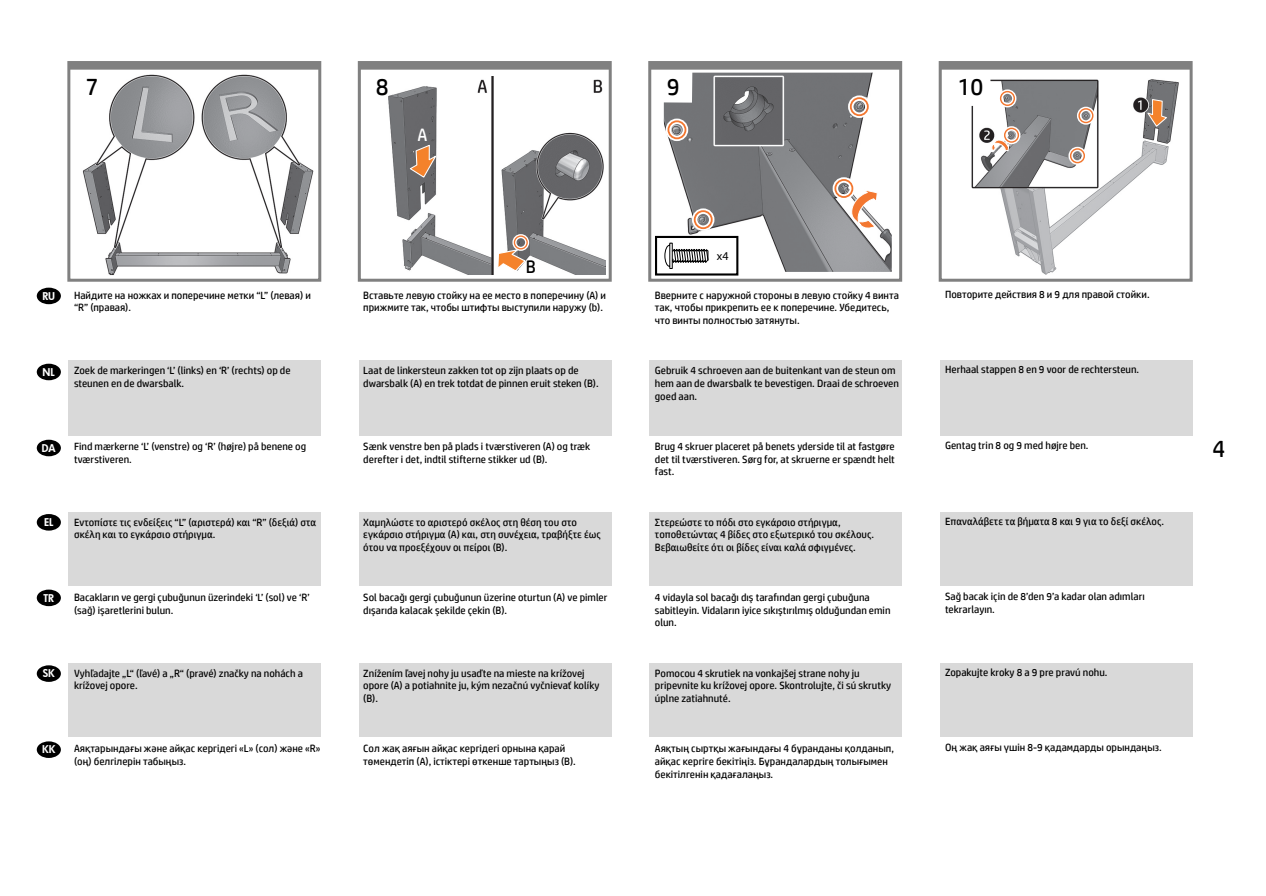
<style>
.page{position:relative;width:1266px;height:896px;background:#fff}
.page>*{position:absolute;margin:0;border:0;box-sizing:border-box;transform-origin:0 0}
.t1{font:24px "HP Simplified";color:#000}
.t2{font:18px "HP Simplified";color:#fff}
.t3{font:18px "HP Simplified";color:#000}
.t4{font:12px "Myriad Pro";color:#000}
.t5{font:10.5px/12.6px "HP Simplified";color:#000}
.t6{font:10.5px "Futura Hv";color:#fff}
</style>
<div class="page">
<svg style="left:71px;top:65px;width:246px;height:5px"></svg>
<div style="left:67px;top:61px;width:254px;height:221px;border:3px solid #808080"></div>
<svg style="left:362px;top:65px;width:246px;height:5px"></svg>
<div style="left:358px;top:61px;width:254px;height:221px;border:3px solid #808080"></div>
<svg style="left:652px;top:65px;width:246px;height:5px"></svg>
<div style="left:648px;top:61px;width:254px;height:221px;border:3px solid #808080"></div>
<svg style="left:943px;top:65px;width:245px;height:5px"></svg>
<div style="left:939px;top:61px;width:253px;height:221px;border:3px solid #808080"></div>
<img style="left:82px;top:74px;width:232px;height:201px">
<img style="left:388px;top:77px;width:218px;height:198px">
<img style="left:664px;top:73px;width:228px;height:199px">
<svg style="left:491px;top:241px;width:39px;height:38px"></svg>
<div style="left:692px;top:208px;width:22px;height:23px;border:5px solid #fff;border-radius:50%"></div>
<div style="left:694px;top:210px;width:19px;height:19px;border:2px solid #f37730;border-radius:50%"></div>
<div style="left:666px;top:119px;width:22px;height:22px;border:5px solid #fff;border-radius:50%"></div>
<div style="left:667px;top:120px;width:19px;height:19px;border:2px solid #f37730;border-radius:50%"></div>
<div style="left:848px;top:95px;width:22px;height:23px;border:5px solid #fff;border-radius:50%"></div>
<div style="left:850px;top:97px;width:19px;height:19px;border:2px solid #f37730;border-radius:50%"></div>
<div style="left:833px;top:177px;width:22px;height:23px;border:5px solid #fff;border-radius:50%"></div>
<div style="left:834px;top:179px;width:19px;height:19px;border:2px solid #f37730;border-radius:50%"></div>
<div style="left:656px;top:237px;width:81px;height:37px;background:#fff"></div>
<div style="left:655px;top:236px;width:83px;height:40px;border:2px solid #000"></div>
<svg style="left:664px;top:242px;width:45px;height:27px"></svg>
<img style="left:971px;top:79px;width:208px;height:196px">
<div style="left:998px;top:89px;width:18px;height:18px;border:4px solid #fff;border-radius:50%"></div>
<div style="left:1000px;top:91px;width:15px;height:15px;border:1px solid #f37730;border-radius:50%"></div>
<div style="left:1077px;top:107px;width:18px;height:18px;border:4px solid #fff;border-radius:50%"></div>
<div style="left:1078px;top:108px;width:15px;height:15px;border:1px solid #f37730;border-radius:50%"></div>
<div style="left:1068px;top:147px;width:18px;height:18px;border:4px solid #fff;border-radius:50%"></div>
<div style="left:1070px;top:148px;width:15px;height:15px;border:1px solid #f37730;border-radius:50%"></div>
<div style="left:1002px;top:126px;width:18px;height:18px;border:4px solid #fff;border-radius:50%"></div>
<div style="left:1004px;top:128px;width:15px;height:15px;border:1px solid #f37730;border-radius:50%"></div>
<svg style="left:991px;top:139px;width:18px;height:13px"></svg>
<svg style="left:1141px;top:94px;width:32px;height:33px"></svg>
<svg style="left:404px;top:139px;width:38px;height:40px"></svg>
<svg style="left:850px;top:189px;width:28px;height:40px"></svg>
<div style="left:68px;top:360px;width:252px;height:76px;background:#d9d9d9"></div>
<div style="left:359px;top:360px;width:253px;height:76px;background:#d9d9d9"></div>
<div style="left:650px;top:360px;width:252px;height:76px;background:#d9d9d9"></div>
<div style="left:940px;top:360px;width:252px;height:76px;background:#d9d9d9"></div>
<div style="left:68px;top:512px;width:252px;height:74px;background:#d9d9d9"></div>
<div style="left:359px;top:512px;width:253px;height:74px;background:#d9d9d9"></div>
<div style="left:650px;top:512px;width:252px;height:74px;background:#d9d9d9"></div>
<div style="left:940px;top:512px;width:252px;height:74px;background:#d9d9d9"></div>
<div style="left:68px;top:663px;width:252px;height:74px;background:#d9d9d9"></div>
<div style="left:359px;top:663px;width:253px;height:74px;background:#d9d9d9"></div>
<div style="left:650px;top:663px;width:252px;height:74px;background:#d9d9d9"></div>
<div style="left:940px;top:663px;width:252px;height:74px;background:#d9d9d9"></div>
<div style="left:37px;top:288px;width:24px;height:16px;background:#000;border-radius:50%"></div>
<div style="left:37px;top:590px;width:24px;height:16px;background:#000;border-radius:50%"></div>
<div style="left:37px;top:440px;width:24px;height:16px;background:#000;border-radius:50%"></div>
<div style="left:37px;top:514px;width:24px;height:17px;background:#000;border-radius:50%"></div>
<div style="left:37px;top:364px;width:24px;height:16px;background:#000;border-radius:50%"></div>
<div style="left:37px;top:665px;width:24px;height:17px;background:#000;border-radius:50%"></div>
<div style="left:37px;top:741px;width:24px;height:17px;background:#000;border-radius:50%"></div>
<div style="left:512px;top:234px;width:17px;height:17px;border:4px solid #fff;border-radius:50%"></div>
<div style="left:514px;top:235px;width:14px;height:14px;border:1px solid #f37730;border-radius:50%"></div>
<h1 class="t1" style="left:86px;top:71px;width:14px">7</h1>
<h1 class="t1" style="left:667px;top:71px;width:14px">9</h1>
<h2 class="t2" style="left:417px;top:123px;width:11px">A</h2>
<h1 class="t1" style="left:376px;top:71px;width:14px">8</h1>
<h1 class="t1" style="left:958px;top:71px;width:27px">10</h1>
<h2 class="t3" style="left:526px;top:255px;width:12px">B</h2>
<p class="t4" style="left:717px;top:249px;width:13px">x4</p>
<p class="t6" style="left:42px;top:289px;width:14px">RU</p>
<p class="t5" style="left:74px;top:289px;width:238px">Найдите на ножках и поперечине метки “L” (левая) и “R” (правая).</p>
<p class="t5" style="left:363px;top:289px;width:244px">Вставьте левую стойку на ее место в поперечину (A) и прижмите так, чтобы штифты выступили наружу (b).</p>
<p class="t5" style="left:655px;top:289px;width:245px">Вверните с наружной стороны в левую стойку 4 винта так, чтобы прикрепить ее к поперечине. Убедитесь, что винты полностью затянуты.</p>
<p class="t5" style="left:945px;top:288px;width:206px">Повторите действия 8 и 9 для правой стойки.</p>
<p class="t6" style="left:43px;top:365px;width:14px">NL</p>
<p class="t5" style="left:74px;top:364px;width:218px">Zoek de markeringen ‘L’ (links) en ‘R’ (rechts) op de steunen en de dwarsbalk.</p>
<p class="t5" style="left:363px;top:364px;width:237px">Laat de linkersteun zakken tot op zijn plaats op de dwarsbalk (A) en trek totdat de pinnen eruit steken (B).</p>
<p class="t5" style="left:655px;top:364px;width:246px">Gebruik 4 schroeven aan de buitenkant van de steun om hem aan de dwarsbalk te bevestigen. Draai de schroeven goed aan.</p>
<p class="t5" style="left:945px;top:363px;width:196px">Herhaal stappen 8 en 9 voor de rechtersteun.</p>
<p class="t6" style="left:42px;top:441px;width:15px">DA</p>
<p class="t5" style="left:74px;top:440px;width:234px">Find mærkerne ‘L’ (venstre) og ‘R’ (højre) på benene og tværstiveren.</p>
<p class="t5" style="left:363px;top:440px;width:229px">Sænk venstre ben på plads i tværstiveren (A) og træk derefter i det, indtil stifterne stikker ud (B).</p>
<p class="t5" style="left:655px;top:440px;width:241px;text-align:justify">Brug 4 skruer placeret på benets yderside til at fastgøre det til tværstiveren. Sørg for, at skruerne er spændt helt fast.</p>
<p class="t5" style="left:945px;top:439px;width:145px">Gentag trin 8 og 9 med højre ben.</p>
<h1 class="t1" style="left:1212px;top:433px;width:14px">4</h1>
<p class="t6" style="left:44px;top:515px;width:11px">EL</p>
<p class="t5" style="left:74px;top:515px;width:244px">Εντοπίστε τις ενδείξεις “L” (αριστερά) και “R” (δεξιά) στα σκέλη και το εγκάρσιο στήριγμα.</p>
<p class="t5" style="left:363px;top:515px;width:239px">Χαμηλώστε το αριστερό σκέλος στη θέση του στο εγκάρσιο στήριγμα (A) και, στη συνέχεια, τραβήξτε έως ότου να προεξέχουν οι πείροι (B).</p>
<p class="t5" style="left:655px;top:515px;width:221px">Στερεώστε το πόδι στο εγκάρσιο στήριγμα, τοποθετώντας 4 βίδες στο εξωτερικό του σκέλους.<br>Βεβαιωθείτε ότι οι βίδες είναι καλά σφιγμένες.</p>
<p class="t5" style="left:945px;top:515px;width:220px">Επαναλάβετε τα βήματα 8 και 9 για το δεξί σκέλος.</p>
<p class="t6" style="left:43px;top:591px;width:12px">TR</p>
<p class="t5" style="left:74px;top:591px;width:237px">Bacakların ve gergi çubuğunun üzerindeki ‘L’ (sol) ve ‘R’ (sağ) işaretlerini bulun.</p>
<p class="t5" style="left:363px;top:591px;width:246px">Sol bacağı gergi çubuğunun üzerine oturtun (A) ve pimler dışarıda kalacak şekilde çekin (B).</p>
<p class="t5" style="left:655px;top:591px;width:237px">4 vidayla sol bacağı dış tarafından gergi çubuğuna sabitleyin. Vidaların iyice sıkıştırılmış olduğundan emin olun.</p>
<p class="t5" style="left:945px;top:590px;width:201px">Sağ bacak için de 8’den 9’a kadar olan adımları tekrarlayın.</p>
<p class="t6" style="left:43px;top:666px;width:14px">SK</p>
<p class="t5" style="left:74px;top:667px;width:230px">Vyhľadajte „L“ (ľavé) a „R“ (pravé) značky na nohách a krížovej opore.</p>
<p class="t5" style="left:363px;top:667px;width:238px">Znížením ľavej nohy ju usaďte na mieste na krížovej opore (A) a potiahnite ju, kým nezačnú vyčnievať kolíky (B).</p>
<p class="t5" style="left:655px;top:667px;width:238px">Pomocou 4 skrutiek na vonkajšej strane nohy ju pripevnite ku krížovej opore. Skontrolujte, či sú skrutky úplne zatiahnuté.</p>
<p class="t5" style="left:945px;top:666px;width:164px">Zopakujte kroky 8 a 9 pre pravú nohu.</p>
<p class="t6" style="left:42px;top:742px;width:15px">KK</p>
<p class="t5" style="left:74px;top:742px;width:248px">Аяқтарындағы және айқас кергідегі «L» (сол) және «R» (оң) белгілерін табыңыз.</p>
<p class="t5" style="left:363px;top:742px;width:214px">Сол жақ аяғын айқас кергідегі орнына қарай төмендетіп (A), істіктері өткенше тартыңыз (B).</p>
<p class="t5" style="left:655px;top:742px;width:241px">Аяқтың сыртқы жағындағы 4 бұранданы қолданып, айқас кергіге бекітіңіз. Бұрандалардың толығымен бекітілгенін қадағалаңыз.</p>
<p class="t5" style="left:945px;top:741px;width:218px">Оң жақ аяғы үшін 8-9 қадамдарды орындаңыз.</p>
</div>
